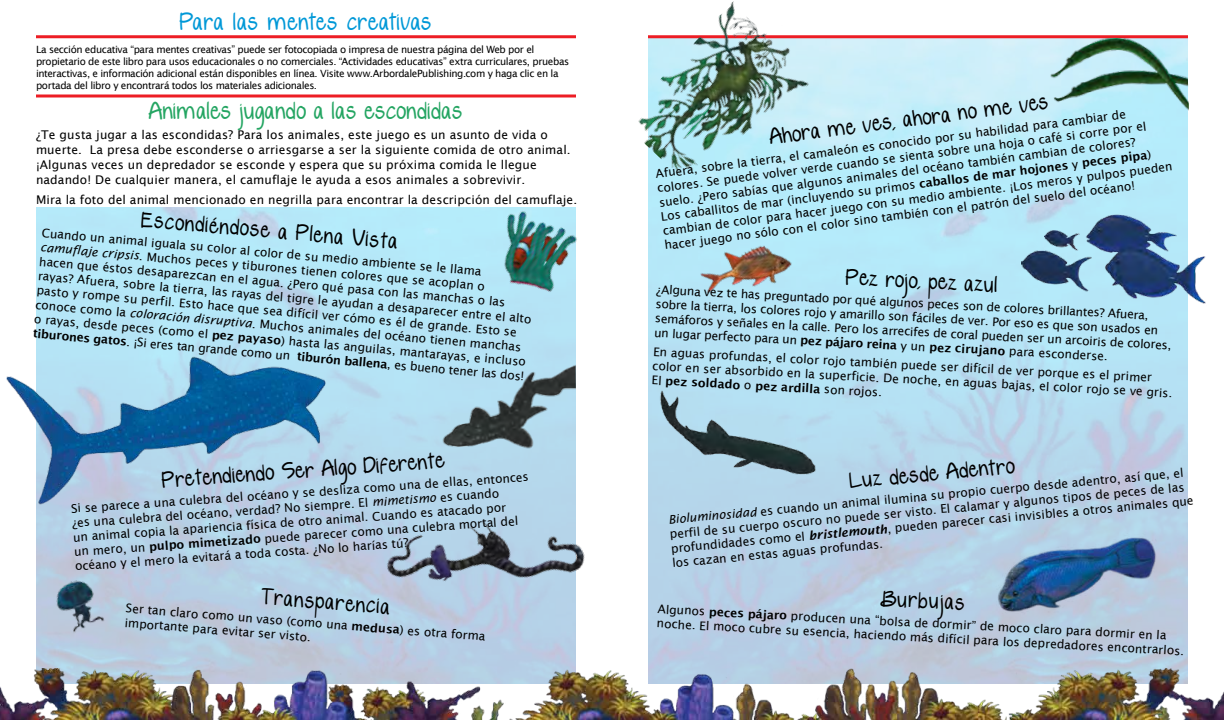
<style>
.page{position:relative;width:1224px;height:720px;background:#fff}
.page>*{position:absolute;margin:0;border:0;box-sizing:border-box;transform-origin:0 0}
.t1{font:14px "yelly";letter-spacing:.05em;color:#24a562}
.t2{font:14px "yelly";letter-spacing:.06em;color:#0098d7}
.t3{font:13px "yelly";color:#000}
.t4{font:12px/14.4px "Lucida Sans";letter-spacing:.01em;color:#000}
.t5{font:10px/12px "Lucida Sans";letter-spacing:-.04em;color:#000}
.s1{font-style:italic}
.s2{font-weight:600}
.s3{font-weight:600;font-style:italic}
</style>
<div class="page">
<img style="left:648px;top:38px;width:540px;height:630px">
<hr style="left:648px;top:35px;width:540px;height:3px;background:#ed1d24">
<hr style="left:36px;top:35px;width:540px;height:3px;background:#ed1d24">
<svg style="left:36px;top:94px;width:540px;height:4px"></svg>
<img style="left:474px;top:207px;width:103px;height:99px">
<img style="left:52px;top:576px;width:56px;height:60px">
<img style="left:6px;top:345px;width:337px;height:172px">
<img style="left:376px;top:471px;width:209px;height:174px">
<img style="left:1042px;top:35px;width:147px;height:81px">
<img style="left:638px;top:1px;width:189px;height:197px">
<img style="left:1044px;top:231px;width:35px;height:20px">
<img style="left:1022px;top:251px;width:60px;height:40px">
<img style="left:1082px;top:210px;width:124px;height:102px">
<img style="left:694px;top:228px;width:106px;height:84px">
<img style="left:442px;top:362px;width:134px;height:96px">
<img style="left:657px;top:388px;width:162px;height:89px">
<img style="left:0;top:668px;width:1224px;height:52px">
<img style="left:990px;top:534px;width:175px;height:87px">
<p class="t2" style="left:180px;top:17px;width:253px">Para las mentes creativas</p>
<p class="t5" style="left:36px;top:44px;width:535px">La sección educativa “para mentes creativas” puede ser fotocopiada o impresa de nuestra página del Web por el propietario de este libro para usos educacionales o no comerciales. “Actividades educativas” extra curriculares, pruebas interactivas, e información adicional están disponibles en línea. Visite www.ArbordalePublishing.com y haga clic en la portada del libro y encontrará todos los materiales adicionales.</p>
<p class="t1" style="left:149px;top:106px;width:315px">Animales jugando a las escondidas</p>
<p class="t4" style="left:36px;top:127px;width:536px;line-height:15px">¿Te gusta jugar a las escondidas? Para los animales, este juego es un asunto de vida o muerte. La presa debe esconderse o arriesgarse a ser la siguiente comida de otro animal. ¡Algunas veces un depredador se esconde y espera que su próxima comida le llegue nadando! De cualquier manera, el camuflaje le ayuda a esos animales a sobrevivir.</p>
<p class="t4" style="left:36px;top:192px;width:543px">Mira la foto del animal mencionado en negrilla para encontrar la descripción del camuflaje.</p>
<p class="t3" style="left:142px;top:215px;width:259px;rotate:5deg">Escondiéndose a Plena Vista</p>
<p class="t4" style="left:42px;top:226px;width:497px;rotate:5deg">Cuando un animal iguala su color al color de su medio ambiente se le llama <span class="s1">camuflaje cripsis</span>. Muchos peces y tiburones tienen colores que se acoplan o<br>hacen que éstos desaparezcan en el agua. ¿Pero qué pasa con las manchas o las rayas? Afuera, sobre la tierra, las rayas del tigre le ayudan a desaparecer entre el alto pasto y rompe su perfil. Esto hace que sea difícil ver cómo es él de grande. Esto se conoce como la <span class="s1">coloración disruptiva</span>. Muchos animales del océano tienen manchas o rayas, desde peces (como el <span class="s2">pez payaso</span>) hasta las anguilas, mantarayas, e incluso <span class="s2">tiburones gatos</span>. ¡Si eres tan grande como un <span class="s2">tiburón ballena</span>, es bueno tener las dos!</p>
<p class="t3" style="left:162px;top:476px;width:284px;rotate:-4deg">Pretendiendo Ser Algo Diferente</p>
<p class="t4" style="left:71px;top:501px;width:460px;rotate:-4deg">Si se parece a una culebra del océano y se desliza como una de ellas, entonces ¿es una culebra del océano, verdad? No siempre. El <span class="s1">mimetismo</span> es cuando<br>un animal copia la apariencia física de otro animal. Cuando es atacado por<br>un mero, un <span class="s2">pulpo mimetizado</span> puede parecer como una culebra mortal del océano y el mero la evitará a toda costa. ¿No lo harías tú?</p>
<p class="t3" style="left:262px;top:591px;width:130px;rotate:5deg">Transparencia</p>
<p class="t4" style="left:126px;top:602px;width:362px;line-height:13.9px;rotate:4deg">Ser tan claro como un vaso (como una <span class="s2">medusa</span>) es otra forma importante para evitar ser visto.</p>
<p class="t3" style="left:769px;top:132px;width:282px;rotate:-7deg">Ahora me ves, ahora no me ves</p>
<p class="t4" style="left:655px;top:166px;width:515px;rotate:-7deg">Afuera, sobre la tierra, el camaleón es conocido por su habilidad para cambiar de colores. Se puede volver verde cuando se sienta sobre una hoja o café si corre por el suelo. ¿Pero sabías que algunos animales del océano también cambian de colores?<br>Los caballitos de mar (incluyendo su primos <span class="s2">caballos de mar hojones</span> y <span class="s2">peces pipa</span>) cambian de color para hacer juego con su medio ambiente. ¡Los meros y pulpos pueden hacer juego no sólo con el color sino también con el patrón del suelo del océano!</p>
<p class="t3" style="left:847px;top:273px;width:153px;rotate:3deg">Pez rojo, pez azul</p>
<p class="t4" style="left:657px;top:282px;width:519px;rotate:3deg">¿Alguna vez te has preguntado por qué algunos peces son de colores brillantes? Afuera, sobre la tierra, los colores rojo y amarillo son fáciles de ver. Por eso es que son usados en semáforos y señales en la calle. Pero los arrecifes de coral pueden ser un arcoiris de colores, un lugar perfecto para un <span class="s2">pez pájaro reina</span> y un <span class="s2">pez cirujano</span> para esconderse.</p>
<p class="t4" style="left:654px;top:344px;width:522px;rotate:3deg">En aguas profundas, el color rojo también puede ser difícil de ver porque es el primer color en ser absorbido en la superficie. De noche, en aguas bajas, el color rojo se ve gris.<br>El <span class="s2">pez soldado</span> o <span class="s2">pez ardilla</span> son rojos.</p>
<p class="t3" style="left:849px;top:476px;width:167px;rotate:-5deg">Luz desde Adentro</p>
<p class="t4" style="left:668px;top:511px;width:526px;rotate:-5deg"><span class="s1">Bioluminosidad</span> es cuando un animal ilumina su propio cuerpo desde adentro, así que, el perfil de su cuerpo oscuro no puede ser visto. El calamar y algunos tipos de peces de las profundidades como el <span class="s3">bristlemouth</span>, pueden parecer casi invisibles a otros animales que</p>
<p class="t4" style="left:672px;top:555px;width:213px;rotate:-5deg">los cazan en estas aguas profundas.</p>
<p class="t3" style="left:884px;top:594px;width:83px;rotate:3deg">Burbujas</p>
<p class="t4" style="left:658px;top:602px;width:530px;rotate:3deg">Algunos <span class="s2">peces pájaro</span> producen una “bolsa de dormir” de moco claro para dormir en la noche. El moco cubre su esencia, haciendo más difícil para los depredadores encontrarlos.</p>
</div>
